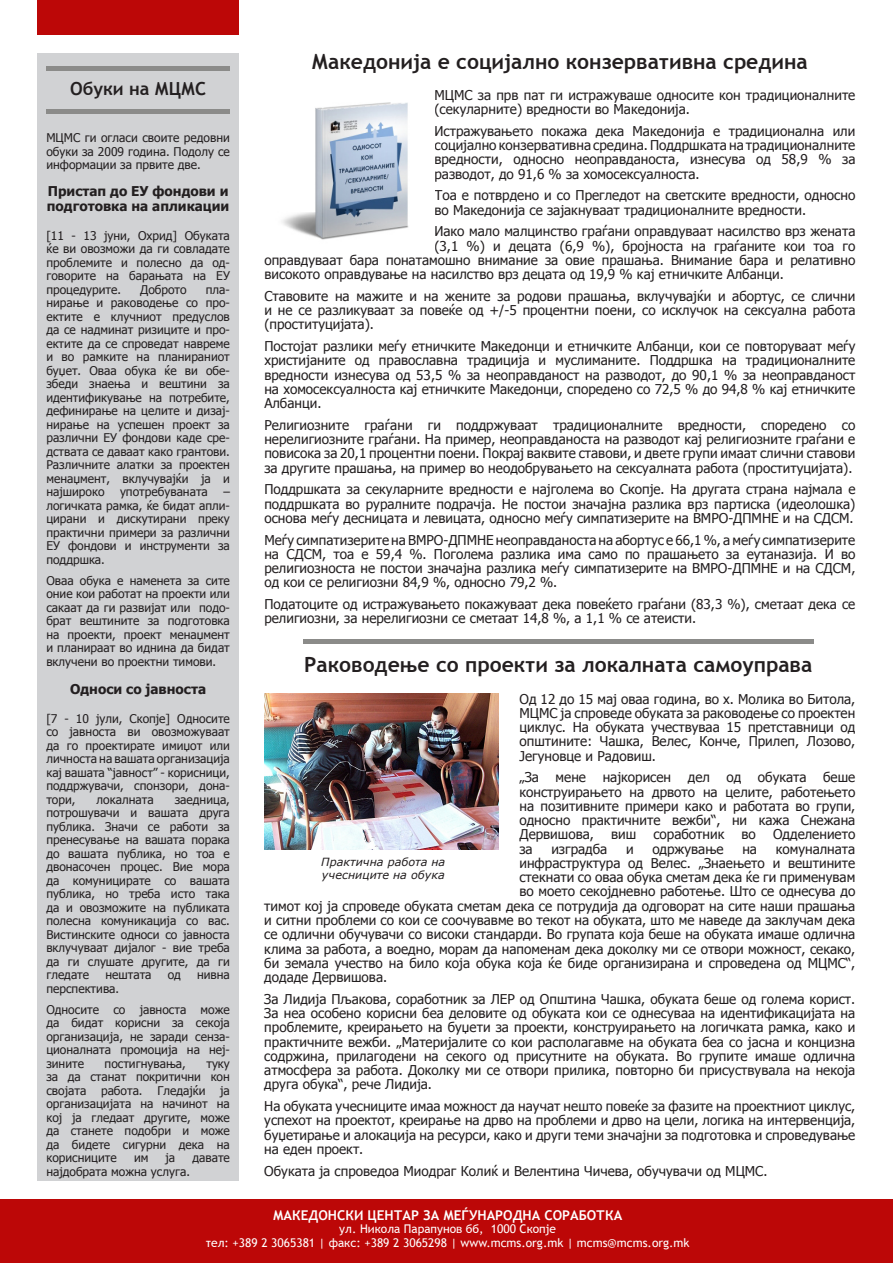
<style>
.page{position:relative;width:893px;height:1263px;background:#fff}
.page>*{position:absolute;margin:0;border:0;box-sizing:border-box;transform-origin:0 0}
.t1{font:700 21px "Trebuchet MS";color:#231f20}
.t2{font:700 18px "Trebuchet MS";color:#231f20}
.t3{font:13.5px/14.2px "Tahoma";color:#231f20;text-align:justify}
.t4{font:700 13.5px/15px "Tahoma";color:#231f20}
.t5{font:700 13.5px "Trebuchet MS";color:#fff}
.t6{font:12px/13.5px "Tahoma";color:#231f20;text-align:justify}
.t7{font:12px "Trebuchet MS";color:#fff}
.t8{font:italic 11.25px/13.5px "Verdana";color:#231f20}
</style>
<div class="page">
<div style="left:0;top:1199px;width:893px;height:64px;background:#bc0707"></div>
<div style="left:37px;top:0;width:202px;height:35px;background:#bc0707"></div>
<div style="left:37px;top:54px;width:202px;height:1127px;background:#d1d2d4"></div>
<hr style="left:46px;top:66px;width:184px;height:4px;background:#8b8b89">
<hr style="left:46px;top:110px;width:184px;height:4px;background:#8b8b89">
<hr style="left:303px;top:640px;width:510px;height:4px;background:#8b8b89">
<img style="left:264px;top:693px;width:234px;height:156px">
<img style="left:282px;top:102px;width:127px;height:138px">
<p class="t2" style="left:70px;top:77px;width:137px">Обуки на МЦМС</p>
<p class="t6" style="left:46px;top:130px;width:185px">МЦМС ги огласи своите редовни обуки за 2009 година. Подолу се информации за првите две.</p>
<p class="t4" style="left:47px;top:183px;width:184px">Пристап до ЕУ фондови и подготовка на апликации</p>
<p class="t6" style="left:46px;top:228px;width:185px">[11 - 13 јуни, Охрид] Обуката ќе ви овозможи да ги совладате проблемите и полесно да од&shy;говорите на барањата на ЕУ процедурите.</p>
<p class="t6" style="left:140px;top:282px;width:48px">Доброто</p>
<p class="t6" style="left:46px;top:282px;width:185px;text-indent:159px">пла&shy;нирање и раководење со про&shy;ектите е клучниот предуслов да се надминат ризиците и про&shy;ектите да се спроведат навреме и во рамките на планираниот буџет. Оваа обука ќе ви обе&shy;збеди знаења и вештини за идентификување на потребите, дефинирање на целите и дизај&shy;нирање на успешен проект за различни ЕУ фондови каде сре&shy;дствата се даваат како грантови.<br>Различните алатки за проектен менаџмент, вклучувајќи ја и најшироко</p>
<p class="t6" style="left:120px;top:484px;width:89px">употребуваната</p>
<p class="t6" style="left:46px;top:484px;width:185px;text-indent:177px">– логичката рамка, ќе бидат апли&shy;цирани и дискутирани преку практични примери за различни ЕУ фондови и инструменти за поддршка.</p>
<p class="t6" style="left:46px;top:573px;width:185px">Оваа обука е наменета за сите оние кои работат на проекти или сакаат да ги развијат или подо&shy;брат вештините за подготовка на проекти, проект менаџмент и планираат во иднина да бидат вклучени во проектни тимови.</p>
<p class="t4" style="left:70px;top:681px;width:138px">Односи со јавноста</p>
<p class="t6" style="left:46px;top:711px;width:185px">[7 - 10 јули, Скопје] Односите со јавноста ви овозможуваат да го проектирате имиџот или личноста на вашата организација кај вашата “јавност” - корисници, поддржувачи, спонзори, дона&shy;тори,</p>
<p class="t6" style="left:46px;top:792px;width:185px;text-indent:128px">заедница, потрошувачи и вашата друга публика. Значи се работи за пренесување на вашата порака до вашата публика, но тоа е двонасочен процес. Вие мора да комуницирате со вашата публика, но треба исто така да и овозможите на публиката полесна комуникација со вас.<br>Вистинските односи со јавноста вклучуваат дијалог - вие треба да ги слушате другите, да ги гледате</p>
<p class="t6" style="left:97px;top:792px;width:59px">локалната</p>
<p class="t6" style="left:105px;top:967px;width:48px">нештата</p>
<p class="t6" style="left:168px;top:967px;width:15px">од</p>
<p class="t6" style="left:197px;top:967px;width:34px">нивна</p>
<p class="t6" style="left:46px;top:981px;width:74px">перспектива.</p>
<p class="t6" style="left:46px;top:1002px;width:185px">Односите со јавноста може да бидат корисни за секоја организација, не заради сенза&shy;ционалната промоција на неј&shy;зините</p>
<p class="t6" style="left:105px;top:1056px;width:83px">постигнувања,</p>
<p class="t6" style="left:46px;top:1056px;width:185px;text-indent:160px">туку за да станат покритични кон својата работа. Гледајќи ја организацијата на начинот на кој ја гледаат другите, може да станете подобри и може да бидете сигурни дека на корисниците</p>
<p class="t6" style="left:134px;top:1150px;width:16px">им</p>
<p class="t6" style="left:166px;top:1150px;width:11px">ја</p>
<p class="t6" style="left:192px;top:1150px;width:39px">давате</p>
<p class="t6" style="left:46px;top:1164px;width:145px">најдобрата можна услуга.</p>
<p class="t1" style="left:312px;top:49px;width:497px">Македонија е социјално конзервативна средина</p>
<p class="t3" style="left:434px;top:87px;width:422px">МЦМС за прв пат ги истражуваше односите кон традиционалните (секуларните) вредности во Македонија.</p>
<p class="t3" style="left:434px;top:123px;width:422px">Истражувањето покажа дека Македонија е традиционална или социјално конзервативна средина. Поддршката на традиционалните вредности, односно неоправданоста, изнесува од 58,9 % за разводот, до 91,6 % за хомосексуалноста.</p>
<p class="t3" style="left:434px;top:188px;width:422px">Тоа е потврдено и со Прегледот на светските вредности, односно во Македонија се зајакнуваат традиционалните вредности.</p>
<p class="t3" style="left:434px;top:224px;width:422px">Иако мало малцинство граѓани оправдуваат насилство врз жената</p>
<p class="t3" style="left:434px;top:238px;width:422px">(3,1 %) и децата (6,9 %), бројноста на граѓаните кои тоа го</p>
<p class="t3" style="left:264px;top:252px;width:592px">оправдуваат бара понатамошно внимание за овие прашања. Внимание бара и релативно</p>
<p class="t3" style="left:264px;top:266px;width:521px">високото оправдување на насилство врз децата од 19,9 % кај етничките Албанци.</p>
<p class="t3" style="left:264px;top:288px;width:593px">Ставовите на мажите и на жените за родови прашања, вклучувајќи и абортус, се слични и не се разликуваат за повеќе од +/-5 процентни поени, со исклучок на сексуална работа (проституцијата).</p>
<p class="t3" style="left:264px;top:338px;width:593px">Постојат разлики меѓу етничките Македонци и етничките Албанци, кои се повторуваат меѓу христијаните од православна традиција и муслиманите. Поддршка на традиционалните вредности изнесува од 53,5 % за неоправданост на разводот, до 90,1 % за неоправданост на хомосексуалноста кај етничките Македонци, споредено со 72,5 % до 94,8 % кај етничките Албанци.</p>
<p class="t3" style="left:264px;top:417px;width:593px">Религиозните граѓани ги поддржуваат традиционалните вредности, споредено со нерелигиозните граѓани. На пример, неоправданоста на разводот кај религиозните граѓани е повисока за 20,1 процентни поени. Покрај ваквите ставови, и двете групи имаат слични ставови за другите прашања, на пример во неодобрувањето на сексуалната работа (проституцијата).</p>
<p class="t3" style="left:264px;top:482px;width:593px">Поддршката за секуларните вредности е најголема во Скопје. На другата страна најмала е поддршката во руралните подрачја. Не постои значајна разлика врз партиска (идеолошка) основа меѓу десницата и левицата, односно меѓу симпатизерите на ВМРО-ДПМНЕ и на СДСМ.</p>
<p class="t3" style="left:264px;top:532px;width:593px">Меѓу симпатизерите на ВМРО-ДПМНЕ неоправданоста на абортус е 66,1 %, а меѓу симпатизерите на СДСМ, тоа е 59,4 %. Поголема разлика има само по прашањето за еутаназија. И во религиозноста не постои значајна разлика меѓу симпатизерите на ВМРО-ДПМНЕ и на СДСМ, од кои се религиозни 84,9 %, односно 79,2 %.</p>
<p class="t3" style="left:264px;top:596px;width:592px">Податоците од истражувањето покажуваат дека повеќето граѓани (83,3 %), сметаат дека се религиозни, за нерелигиозни се сметаат 14,8 %, а 1,1 % се атеисти.</p>
<p class="t1" style="left:304px;top:651px;width:510px">Раководење со проекти за локалната самоуправа</p>
<p class="t3" style="left:519px;top:691px;width:337px">Од 12 до 15 мај оваа година, во х. Молика во Битола, МЦМС ја спроведе обуката за раководење со проектен циклус. На обуката учествуваа 15 претставници од општините: Чашка, Велес, Конче, Прилеп, Лозово, Јегуновце и Радовиш.</p>
<p class="t3" style="left:519px;top:770px;width:337px">„За мене најкорисен дел од обуката беше конструирањето на дрвото на целите, работењето на позитивните примери како и работата во групи, односно практичните вежби“, ни кажа Снежана Дервишова,</p>
<p class="t3" style="left:611px;top:827px;width:27px">виш</p>
<p class="t3" style="left:653px;top:827px;width:73px">соработник</p>
<p class="t3" style="left:742px;top:827px;width:16px">во</p>
<p class="t3" style="left:773px;top:827px;width:84px">Одделението</p>
<p class="t3" style="left:519px;top:841px;width:15px">за</p>
<p class="t3" style="left:551px;top:841px;width:57px">изградба</p>
<p class="t3" style="left:626px;top:841px;width:9px">и</p>
<p class="t3" style="left:652px;top:841px;width:73px">одржување</p>
<p class="t3" style="left:742px;top:841px;width:16px">на</p>
<p class="t3" style="left:776px;top:841px;width:81px">комуналната</p>
<p class="t3" style="left:519px;top:855px;width:337px">инфраструктура од Велес. „Знаењето и вештините</p>
<p class="t3" style="left:519px;top:869px;width:337px">стекнати со оваа обука сметам дека ќе ги применувам</p>
<p class="t3" style="left:519px;top:884px;width:337px">во моето секојдневно работење. Што се однесува до</p>
<p class="t3" style="left:264px;top:898px;width:593px">тимот кој ја спроведе обуката сметам дека се потрудија да одговорат на сите наши прашања</p>
<p class="t3" style="left:264px;top:912px;width:592px">и ситни проблеми со кои се соочувавме во текот на обуката, што ме наведе да заклучам дека</p>
<p class="t3" style="left:264px;top:926px;width:593px">се одлични обучувачи со високи стандарди. Во групата која беше на обуката имаше одлична</p>
<p class="t3" style="left:264px;top:941px;width:592px">клима за работа, а воедно, морам да напоменам дека доколку ми се отвори можност, секако,</p>
<p class="t3" style="left:264px;top:955px;width:593px">би земала учество на било која обука која ќе биде организирана и спроведена од МЦМС“,</p>
<p class="t3" style="left:264px;top:969px;width:124px">додаде Дервишова.</p>
<p class="t3" style="left:264px;top:991px;width:593px">За Лидија Пљакова, соработник за ЛЕР од Општина Чашка, обуката беше од голема корист.<br>За неа особено корисни беа деловите од обуката кои се однесуваа на идентификацијата на проблемите, креирањето на буџети за проекти, конструирањето на логичката рамка, како и практичните вежби. „Материјалите со кои располагавме на обуката беа со јасна и концизна содржина, прилагодени на секого од присутните на обуката. Во групите имаше одлична атмосфера за работа. Доколку ми се отвори прилика, повторно би присуствувала на некоја друга обука“, рече Лидија.</p>
<p class="t3" style="left:264px;top:1098px;width:593px">На обуката учесниците имаа можност да научат нешто повеќе за фазите на проектниот циклус, успехот на проектот, креирање на дрво на проблеми и дрво на цели, логика на интервенција, буџетирање и алокација на ресурси, како и други теми значајни за подготовка и спроведување на еден проект.</p>
<p class="t3" style="left:264px;top:1163px;width:505px">Обуката ја спроведоа Миодраг Колиќ и Велентина Чичева, обучувачи од МЦМС.</p>
<p class="t8" style="left:321px;top:855px;width:126px">Практична работа на учесниците на обука</p>
<p class="t5" style="left:273px;top:1206px;width:351px">МАКЕДОНСКИ ЦЕНТАР ЗА МЕЃУНАРОДНА СОРАБОТКА</p>
<p class="t7" style="left:339px;top:1222px;width:218px">ул. Никола Парапунов бб, 1000 Скопје</p>
<p class="t7" style="left:206px;top:1235px;width:485px">тел: +389 2 3065381 | факс: +389 2 3065298 | www.mcms.org.mk | mcms@mcms.org.mk</p>
</div>
